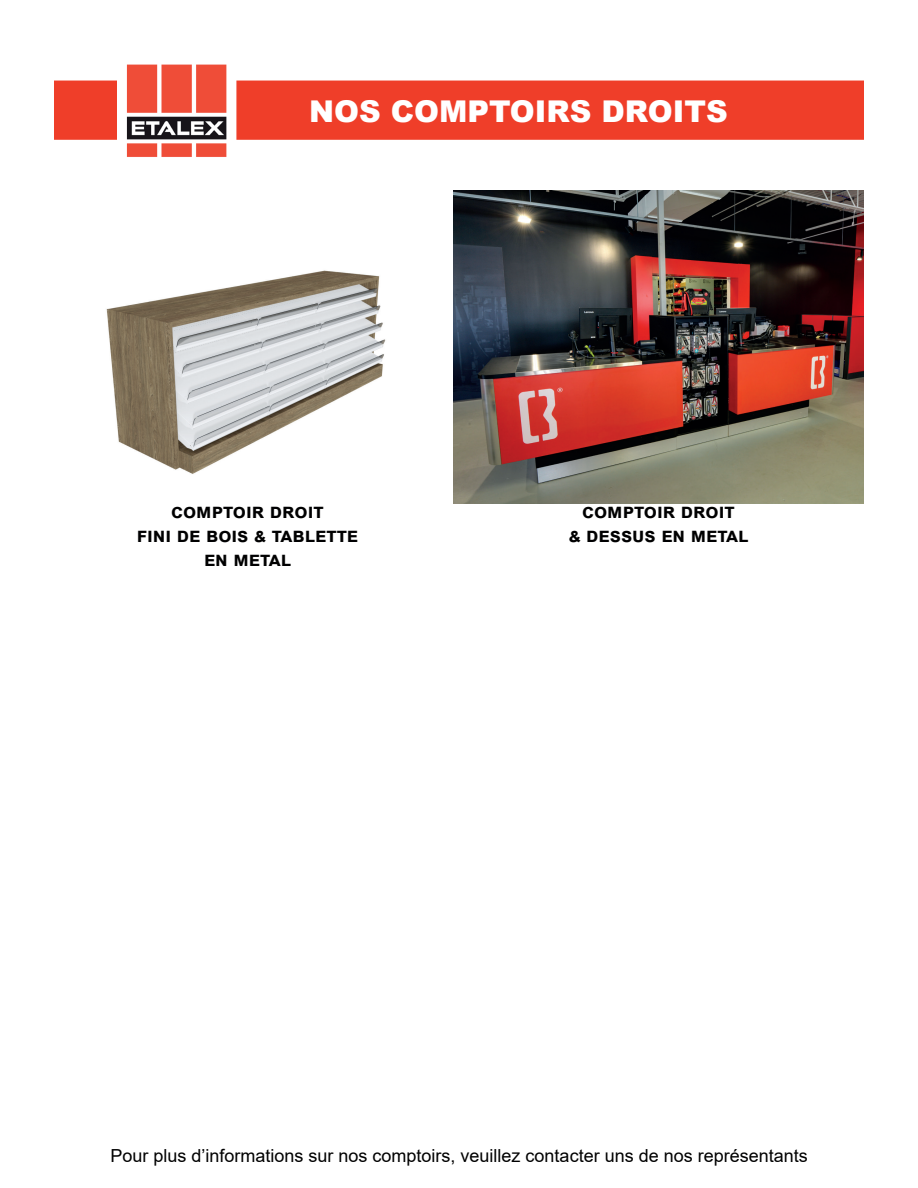
<style>
.page{position:relative;width:918px;height:1188px;background:#fff}
.page>*{position:absolute;margin:0;border:0;box-sizing:border-box;transform-origin:0 0}
.t1{font:900 30px "Arial";color:#fff}
.t2{font:700 19.95px/24px "Arial";color:#000001;text-align:center}
.t3{font:18px "Arial";color:#000001}
</style>
<div class="page">
<img style="left:106px;top:270px;width:280px;height:204px">
<img style="left:453px;top:190px;width:411px;height:314px">
<div style="left:236px;top:81px;width:628px;height:59px;background:#ef3e29;border:2px solid #ef3e29"></div>
<div style="left:54px;top:81px;width:63px;height:59px;background:#ef3e29"></div>
<img style="left:126px;top:64px;width:101px;height:93px">
<h1 class="t1" style="left:309px;top:89px;width:420px">NOS COMPTOIRS DROITS</h1>
<p class="t2" style="left:137px;top:499px;width:223px">COMPTOIR DROIT<br>FINI DE BOIS &amp; TABLETTE<br>EN METAL</p>
<p class="t2" style="left:569px;top:499px;width:181px">COMPTOIR DROIT<br>&amp; DESSUS EN METAL</p>
<p class="t3" style="left:111px;top:1143px;width:699px">Pour plus d’informations sur nos comptoirs, veuillez contacter uns de nos représentants</p>
</div>
